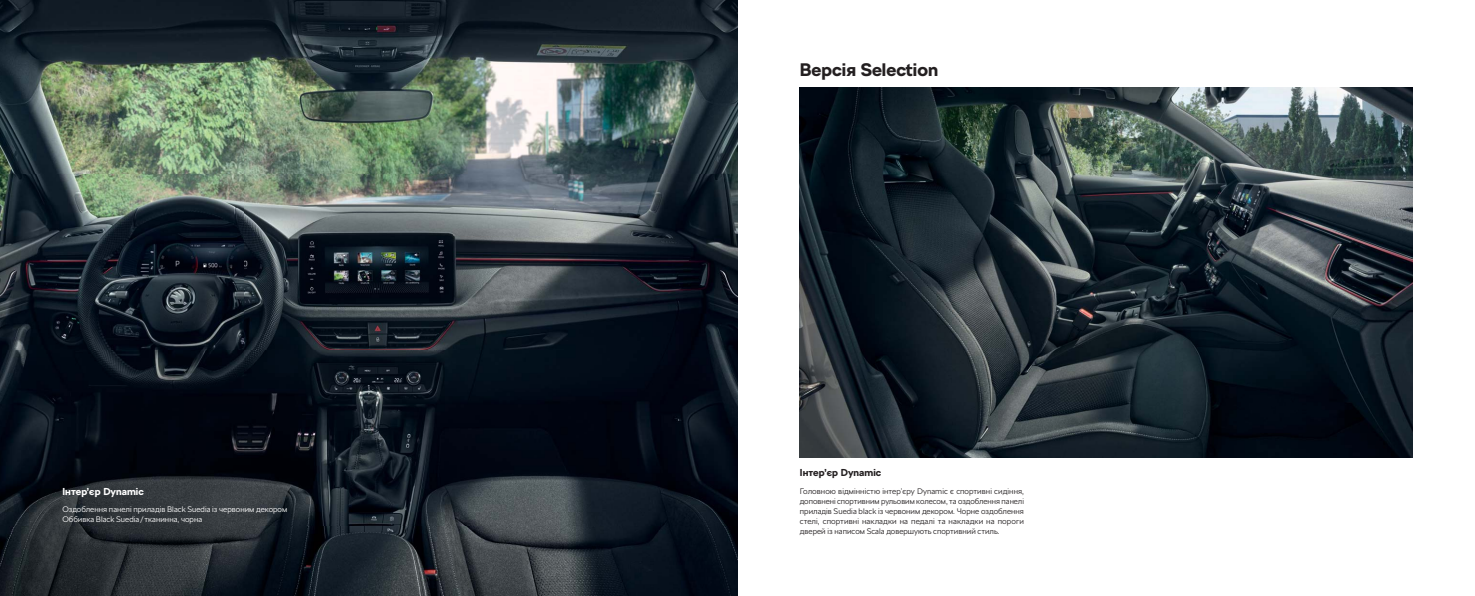
<style>
.page{position:relative;width:1475px;height:596px;background:#fff}
.page>*{position:absolute;margin:0;border:0;box-sizing:border-box;transform-origin:0 0}
.t1{font:700 18px "SKODA Next";color:#231f20}
.t2{font:700 10px "SKODA Next";letter-spacing:.005em;color:#fff}
.t3{font:700 10px "SKODA Next";letter-spacing:.005em;color:#231f20}
.t4{font:300 8px/10px "SKODA Next";letter-spacing:.005em;color:#231f20;text-align:justify}
.t5{font:300 8px/10px "SKODA Next";letter-spacing:.005em;color:#fff}
</style>
<div class="page">
<img style="left:799px;top:87px;width:613px;height:370px">
<img style="left:0;top:0;width:737px;height:595px">
<p class="t2" style="left:62px;top:487px;width:83px">Інтер’єр Dynamic</p>
<p class="t5" style="left:62px;top:505px;width:226px">Оздоблення панелі приладів Black Suedia із червоним декором<br>Оббивка Black Suedia / тканинна, чорна</p>
<h1 class="t1" style="left:799px;top:63px;width:140px">Версія Selection</h1>
<p class="t3" style="left:799px;top:468px;width:83px">Інтер’єр Dynamic</p>
<p class="t4" style="left:799px;top:486px;width:225px">Головною відмінністю інтер’єру Dynamic є спортивні сидіння, доповнені спортивним рульовим колесом, та оздоблення панелі приладів Suedia black із червоним декором. Чорне оздоблення стелі, спортивні накладки на педалі та накладки на пороги дверей із написом Scala довершують спортивний стиль.</p>
</div>
